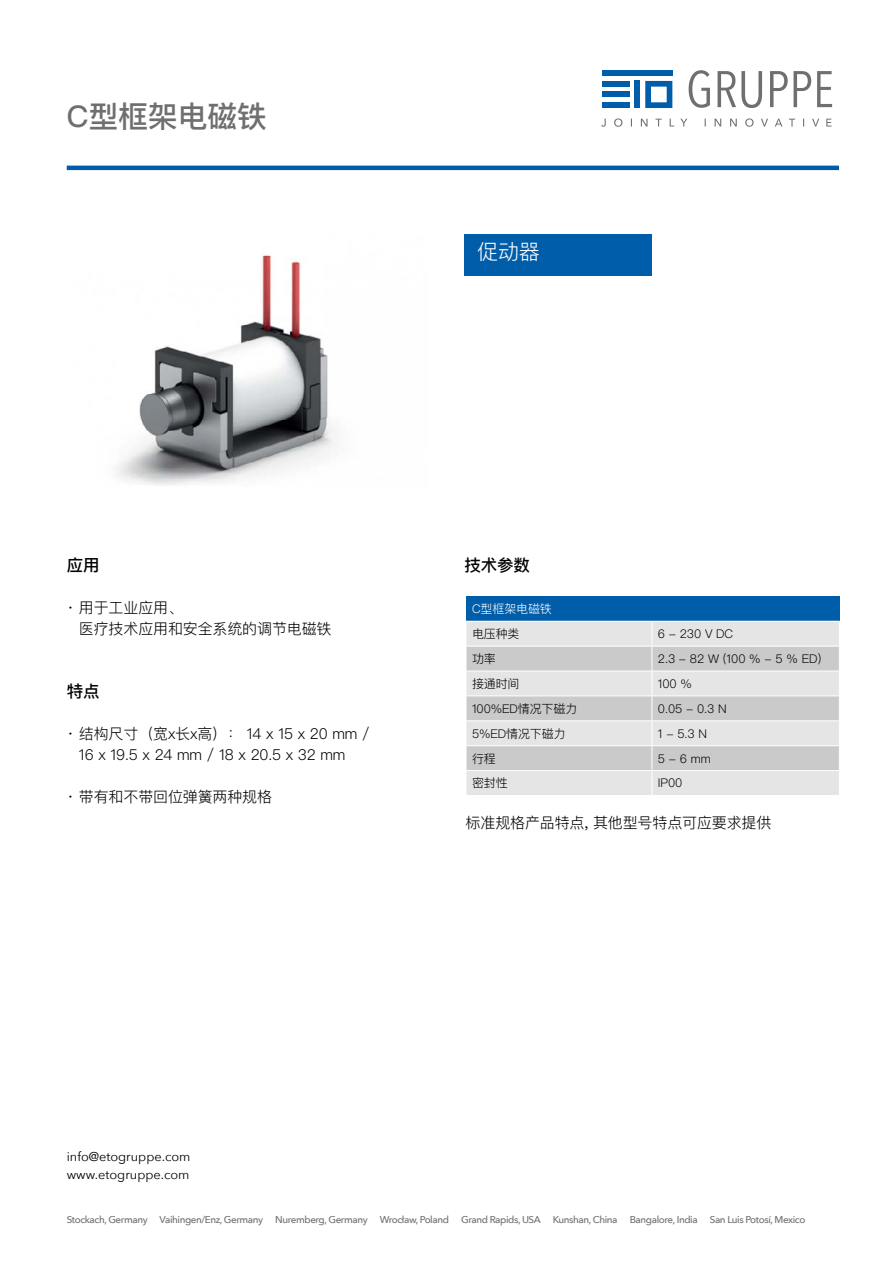
<style>
.page{position:relative;width:893px;height:1263px;background:#fff}
.page>*{position:absolute;margin:0;border:0;box-sizing:border-box;transform-origin:0 0}
.t1{font:500 30px "Ping Fang SC";letter-spacing:-.01em;color:#706f6f}
.t2{font:300 21px "Ping Fang SC";color:#fff}
.t3{font:500 16.5px "Ping Fang SC";letter-spacing:-.01em;color:#000}
.t4{font:300 15px/21px "Ping Fang SC";letter-spacing:-.01em;color:#000}
.t5{font:12.75px/18px "Avenir Next";color:#000}
.t6{font:300 12px "Ping Fang SC";letter-spacing:-.01em;color:#000}
.t7{font:300 12px "Ping Fang SC";letter-spacing:-.01em;color:#fff}
.t8{font:500 9.9px "Avenir Next";letter-spacing:-.04em;color:#706f6f}
.s1{font-weight:400}
</style>
<div class="page">
<div style="left:602px;top:70px;width:70px;height:6px;background:#005da9"></div>
<div style="left:602px;top:81px;width:27px;height:6px;background:#005da9"></div>
<div style="left:602px;top:92px;width:27px;height:5px;background:#005da9"></div>
<div style="left:602px;top:102px;width:27px;height:6px;background:#005da9"></div>
<div style="left:634px;top:81px;width:6px;height:27px;background:#005da9"></div>
<svg style="left:645px;top:81px;width:27px;height:27px"></svg>
<svg style="left:601px;top:118px;width:230px;height:9px"></svg>
<svg style="left:689px;top:70px;width:143px;height:38px"></svg>
<hr style="left:67px;top:166px;width:772px;height:4px;background:#005da9">
<div style="left:465px;top:234px;width:187px;height:41px;background:#005da9"></div>
<div style="left:466px;top:596px;width:373px;height:25px;background:#005da9"></div>
<div style="left:467px;top:622px;width:372px;height:173px;background:#e5e5e5"></div>
<svg style="left:467px;top:647px;width:372px;height:123px;background:#d5d5d5"></svg>
<hr style="left:466px;top:646px;width:186px;height:1px;background:#fff">
<hr style="left:466px;top:671px;width:186px;height:1px;background:#fff">
<hr style="left:466px;top:695px;width:186px;height:1px;background:#fff">
<hr style="left:466px;top:720px;width:186px;height:1px;background:#fff">
<hr style="left:652px;top:646px;width:188px;height:1px;background:#fff">
<hr style="left:652px;top:671px;width:188px;height:1px;background:#fff">
<hr style="left:652px;top:695px;width:188px;height:1px;background:#fff">
<hr style="left:652px;top:720px;width:188px;height:1px;background:#fff">
<hr style="left:466px;top:745px;width:186px;height:1px;background:#fff">
<svg style="left:466px;top:622px;width:1px;height:173px"></svg>
<hr style="left:466px;top:770px;width:186px;height:1px;background:#fff">
<hr style="left:652px;top:745px;width:188px;height:1px;background:#fff">
<svg style="left:652px;top:622px;width:1px;height:173px"></svg>
<hr style="left:652px;top:770px;width:188px;height:1px;background:#fff">
<img style="left:116px;top:254px;width:220px;height:232px">
<h1 class="t1" style="left:67px;top:98px;width:202px">C型框架电磁铁</h1>
<h2 class="t2" style="left:477px;top:239px;width:64px">促动器</h2>
<h3 class="t3" style="left:67px;top:554px;width:34px">应用</h3>
<h3 class="t4" style="left:79px;top:596px;width:254px;text-indent:-12px">· 用于工业应用、<br>医疗技术应用和安全系统的调节电磁铁</h3>
<h3 class="t3" style="left:67px;top:680px;width:34px">特点</h3>
<h3 class="t4" style="left:79px;top:722px;width:292px;text-indent:-12px">· 结构尺寸（宽x长x高）： 14 x 15 x 20 mm /<br>16 x 19.5 x 24 mm / 18 x 20.5 x 32 mm</h3>
<h3 class="t4" style="left:67px;top:785px;width:207px">· 带有和不带回位弹簧两种规格</h3>
<h3 class="t3" style="left:465px;top:554px;width:67px">技术参数</h3>
<p class="t7" style="left:472px;top:601px;width:81px">C型框架电磁铁</p>
<p class="t6" style="left:472px;top:626px;width:49px">电压种类</p>
<p class="t6" style="left:658px;top:626px;width:77px">6 - 230 V DC</p>
<p class="t6" style="left:472px;top:651px;width:25px">功率</p>
<p class="t6" style="left:658px;top:651px;width:165px">2.3 - 82 W (100 % - 5 % ED)</p>
<p class="t6" style="left:472px;top:676px;width:49px">接通时间</p>
<p class="t6" style="left:658px;top:676px;width:36px">100 %</p>
<p class="t6" style="left:472px;top:701px;width:107px">100%ED情况下磁力</p>
<p class="t6" style="left:658px;top:701px;width:70px">0.05 - 0.3 N</p>
<p class="t6" style="left:472px;top:726px;width:95px">5%ED情况下磁力</p>
<p class="t6" style="left:658px;top:726px;width:51px">1 - 5.3 N</p>
<p class="t6" style="left:472px;top:751px;width:25px">行程</p>
<p class="t6" style="left:658px;top:751px;width:54px">5 - 6 mm</p>
<p class="t6" style="left:472px;top:776px;width:37px">密封性</p>
<p class="t6" style="left:658px;top:776px;width:26px">IP00</p>
<h3 class="t4" style="left:466px;top:812px;width:307px">标准规格产品特点<span class="s1">,</span> 其他型号特点可应要求提供</h3>
<p class="t5" style="left:67px;top:1147px;width:125px">info@etogruppe.com www.etogruppe.com</p>
<p class="t8" style="left:67px;top:1211px;width:740px">Stockach, Germany Vaihingen/Enz, Germany Nuremberg, Germany Wrocław, Poland Grand Rapids, USA Kunshan, China Bangalore, India San Luis Potosí, Mexico</p>
</div>
